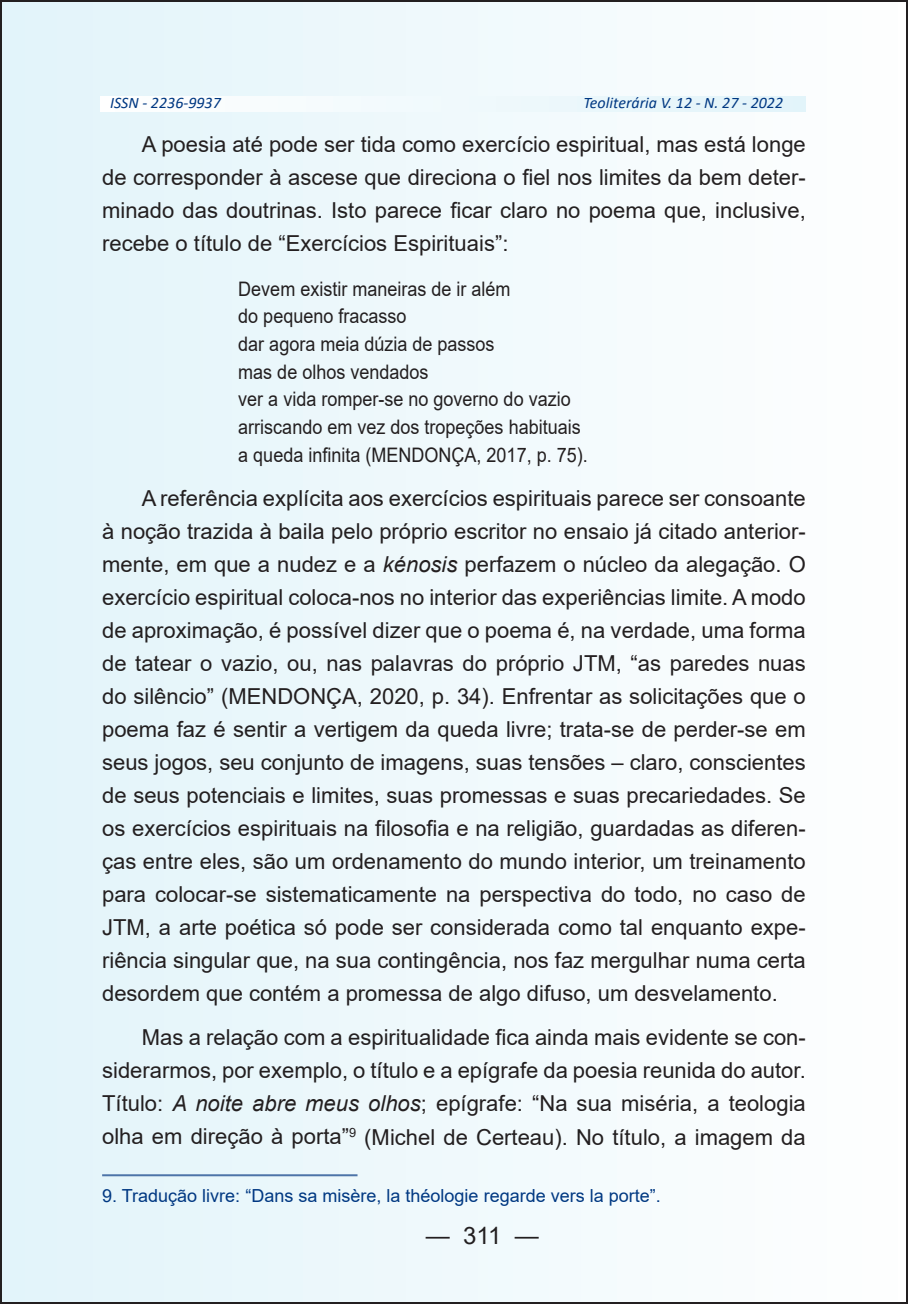
<style>
.page{position:relative;width:908px;height:1304px;background:#fff}
.page>*{position:absolute;margin:0;border:0;box-sizing:border-box;transform-origin:0 0}
.t1{font:24px "Arial";color:#231f20}
.t2{font:22px/33px "Arial";color:#231f20;text-align:justify}
.t3{font:20px/27.6px "Arial";color:#231f20;scale:.9 1}
.t4{font:18px "Arial";color:#003882}
.t5{font:italic 16px "Calibri";color:#003882}
.s1{font-style:italic}
</style>
<div class="page">
<div style="left:1px;top:1px;width:905px;height:1302px;background:linear-gradient(to right,#e2f4fa,#fefefe)"></div>
<svg style="left:100px;top:96px;width:705px;height:15px"></svg>
<hr style="left:102px;top:1174px;width:255px;height:2px;background:#4d74a8">
<p class="t5" style="left:110px;top:92px;width:112px">ISSN - 2236-9937</p>
<p class="t5" style="left:583px;top:92px;width:201px">Teoliterária V. 12 - N. 27 - 2022</p>
<p class="t2" style="left:102px;top:128px;width:704px;text-indent:40px">A poesia até pode ser tida como exercício espiritual, mas está longe de corresponder à ascese que direciona o fiel nos limites da bem deter&shy;minado das doutrinas. Isto parece ficar claro no poema que, inclusive, recebe o título de “Exercícios Espirituais”:</p>
<p class="t3" style="left:238px;top:275px;width:389px">Devem existir maneiras de ir além<br>do pequeno fracasso<br>dar agora meia dúzia de passos<br>mas de olhos vendados<br>ver a vida romper-se no governo do vazio arriscando em vez dos tropeções habituais a queda infinita (MENDONÇA, 2017, p. 75).</p>
<p class="t2" style="left:102px;top:482px;width:705px;text-indent:40px">A referência explícita aos exercícios espirituais parece ser consoante à noção trazida à baila pelo próprio escritor no ensaio já citado anterior&shy;mente, em que a nudez e a <span class="s1">kénosis</span> perfazem o núcleo da alegação. O exercício espiritual coloca-nos no interior das experiências limite. A modo de aproximação, é possível dizer que o poema é, na verdade, uma forma de tatear o vazio, ou, nas palavras do próprio JTM, “as paredes nuas do silêncio” (MENDONÇA, 2020, p. 34). Enfrentar as solicitações que o poema faz é sentir a vertigem da queda livre; trata-se de perder-se em seus jogos, seu conjunto de imagens, suas tensões – claro, conscientes de seus potenciais e limites, suas promessas e suas precariedades. Se os exercícios espirituais na filosofia e na religião, guardadas as diferen&shy;ças entre eles, são um ordenamento do mundo interior, um treinamento para colocar-se sistematicamente na perspectiva do todo, no caso de JTM, a arte poética só pode ser considerada como tal enquanto expe&shy;riência singular que, na sua contingência, nos faz mergulhar numa certa desordem que contém a promessa de algo difuso, um desvelamento.</p>
<p class="t2" style="left:102px;top:1021px;width:704px;text-indent:40px">Mas a relação com a espiritualidade fica ainda mais evidente se con&shy;siderarmos, por exemplo, o título e a epígrafe da poesia reunida do autor.<br>Título: <span class="s1">A noite abre meus olhos</span>; epígrafe: “Na sua miséria, a teologia olha em direção à porta”<sup>9</sup> (Michel de Certeau). No título, a imagem da</p>
<p class="t4" style="left:102px;top:1183px;width:560px">9. Tradução livre: “Dans sa misère, la théologie regarde vers la porte”.</p>
<p class="t1" style="left:425px;top:1218px;width:114px">— 311 —</p>
</div>
